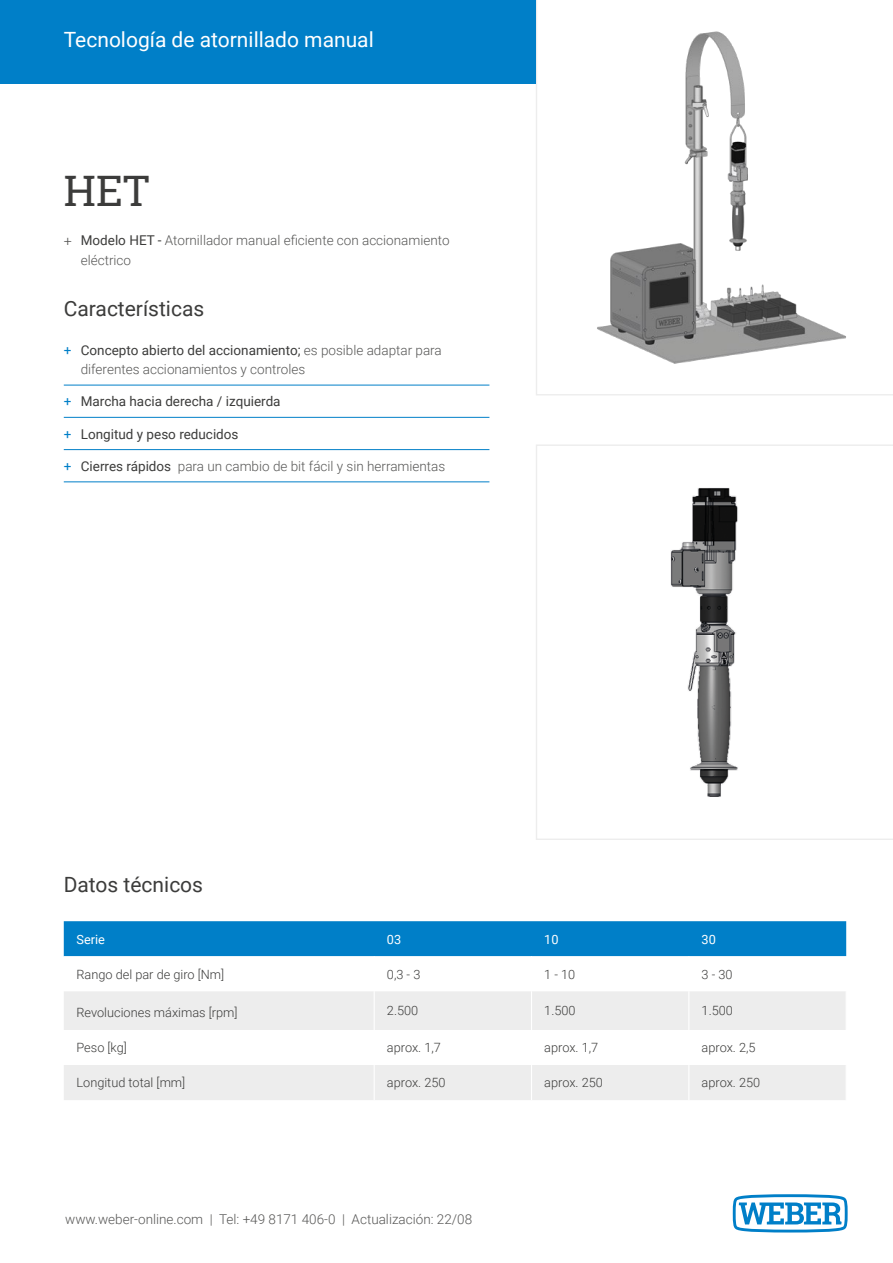
<style>
.page{position:relative;width:893px;height:1263px;background:#fff}
.page>*{position:absolute;margin:0;border:0;box-sizing:border-box;transform-origin:0 0}
.t1{font:42px "Roboto Slab";color:#3c3c3b}
.t2{font:21px "Roboto";color:#fff}
.t3{font:21px "Roboto";color:#3c3c3b}
.t4{font:300 13.5px/19.5px "Roboto";color:#575756}
.t5{font:13.5px "Roboto";color:#3c3c3b}
.t6{font:300 12.75px "Roboto";color:#3c3c3b}
.t7{font:12.75px "Roboto";color:#fff}
.s1{font-family:"Myriad Pro";font-weight:400}
.s2{font-weight:400;color:#3c3c3b}
.s3{font-weight:400;color:#007fc8}
.s4{color:#007fc8}
</style>
<div class="page">
<svg style="left:536px;top:445px;width:357px;height:395px"></svg>
<div style="left:64px;top:921px;width:782px;height:35px;background:#007fc8"></div>
<svg style="left:64px;top:956px;width:782px;height:1px"></svg>
<svg style="left:64px;top:991px;width:782px;height:109px;fill:#ededed"></svg>
<hr style="left:374px;top:956px;width:1px;height:35px;background:#fff">
<hr style="left:531px;top:956px;width:1px;height:35px;background:#fff">
<hr style="left:688px;top:956px;width:1px;height:35px;background:#fff">
<hr style="left:374px;top:991px;width:1px;height:39px;background:#fff">
<hr style="left:531px;top:991px;width:1px;height:39px;background:#fff">
<hr style="left:688px;top:991px;width:1px;height:39px;background:#fff">
<hr style="left:374px;top:1030px;width:1px;height:35px;background:#fff">
<hr style="left:531px;top:1030px;width:1px;height:35px;background:#fff">
<hr style="left:688px;top:1030px;width:1px;height:35px;background:#fff">
<hr style="left:374px;top:1065px;width:1px;height:35px;background:#fff">
<hr style="left:531px;top:1065px;width:1px;height:35px;background:#fff">
<hr style="left:688px;top:1065px;width:1px;height:35px;background:#fff">
<svg style="left:536px;top:0;width:357px;height:395px"></svg>
<hr style="left:64px;top:385px;width:425px;height:1px;background:#007fc8">
<hr style="left:64px;top:417px;width:425px;height:1px;background:#007fc8">
<hr style="left:64px;top:449px;width:425px;height:1px;background:#007fc8">
<hr style="left:64px;top:481px;width:425px;height:1px;background:#007fc8">
<div style="left:0;top:0;width:536px;height:84px;background:#007fc8"></div>
<img style="left:617px;top:454px;width:171px;height:374px">
<svg style="left:733px;top:1194px;width:115px;height:38px"></svg>
<h2 class="t2" style="left:64px;top:25px;width:312px">Tecnología de atornillado manual</h2>
<h1 class="t1" style="left:64px;top:162px;width:87px">HET</h1>
<p class="t4" style="left:81px;top:230px;width:370px;text-indent:-17px"><span class="s1">+</span> <span class="s2">Modelo HET -</span> Atornillador manual eficiente con accionamiento eléctrico</p>
<h2 class="t3" style="left:64px;top:293px;width:142px">Características</h2>
<p class="t4" style="left:81px;top:339px;width:362px;text-indent:-17px"><span class="s3">+</span> <span class="s2">Concepto abierto del accionamiento;</span> es posible adaptar para diferentes accionamientos y controles</p>
<p class="t5" style="left:64px;top:392px;width:218px"><span class="s4">+</span> Marcha hacia derecha / izquierda</p>
<p class="t5" style="left:64px;top:424px;width:176px"><span class="s4">+</span> Longitud y peso reducidos</p>
<p class="t4" style="left:64px;top:456px;width:383px"><span class="s3">+</span> <span class="s2">Cierres rápidos</span> para un cambio de bit fácil y sin herramientas</p>
<h2 class="t3" style="left:64px;top:869px;width:141px">Datos técnicos</h2>
<p class="t7" style="left:77px;top:930px;width:30px">Serie</p>
<p class="t7" style="left:387px;top:930px;width:16px">03</p>
<p class="t7" style="left:544px;top:930px;width:16px">10</p>
<p class="t7" style="left:702px;top:930px;width:16px">30</p>
<p class="t6" style="left:77px;top:965px;width:149px">Rango del par de giro [Nm]</p>
<p class="t6" style="left:387px;top:965px;width:35px">0,3 - 3</p>
<p class="t6" style="left:544px;top:965px;width:33px">1 - 10</p>
<p class="t6" style="left:702px;top:965px;width:33px">3 - 30</p>
<p class="t6" style="left:77px;top:1004px;width:162px">Revoluciones máximas [rpm]</p>
<p class="t6" style="left:387px;top:1002px;width:33px">2.500</p>
<p class="t6" style="left:544px;top:1002px;width:33px">1.500</p>
<p class="t6" style="left:702px;top:1002px;width:33px">1.500</p>
<p class="t6" style="left:77px;top:1039px;width:52px">Peso [kg]</p>
<p class="t6" style="left:387px;top:1039px;width:55px">aprox. 1,7</p>
<p class="t6" style="left:544px;top:1039px;width:55px">aprox. 1,7</p>
<p class="t6" style="left:702px;top:1039px;width:55px">aprox. 2,5</p>
<p class="t6" style="left:77px;top:1074px;width:110px">Longitud total [mm]</p>
<p class="t6" style="left:387px;top:1074px;width:60px">aprox. 250</p>
<p class="t6" style="left:544px;top:1074px;width:60px">aprox. 250</p>
<p class="t6" style="left:702px;top:1074px;width:60px">aprox. 250</p>
<p class="t4" style="left:65px;top:1208px;width:408px">www.weber-online.com | Tel: +49 8171 406-0 | Actualización: 22/08</p>
</div>
